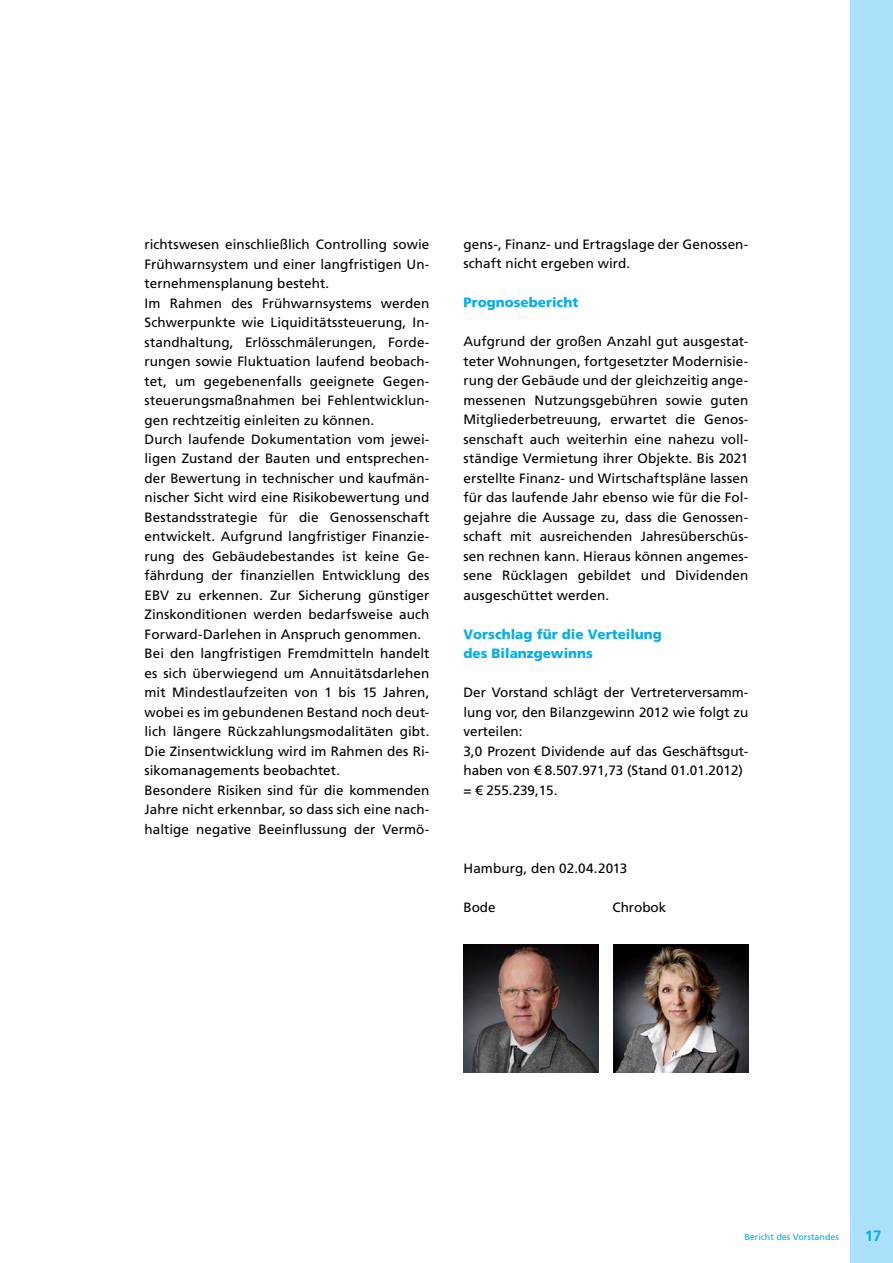
<style>
.page{position:relative;width:893px;height:1263px;background:#fff}
.page>*{position:absolute;margin:0;border:0;box-sizing:border-box;transform-origin:0 0}
.t1{font:700 15px "Frutiger";color:#00aeef}
.t2{font:13.5px/19.5px "Frutiger LT Std";letter-spacing:.005em;color:#000}
.t3{font:900 13.5px/19.5px "Frutiger";color:#00aeef}
.t4{font:9px "Frutiger";color:#00aeef}
</style>
<div class="page">
<div style="left:850px;top:0;width:43px;height:1263px;background:#abe1fa"></div>
<img style="left:463px;top:945px;width:136px;height:127px">
<img style="left:613px;top:945px;width:135px;height:127px">
<p class="t2" style="left:145px;top:235px;width:286px">richtswesen einschließlich Controlling sowie Frühwarnsystem und einer langfristigen Un&shy;ternehmensplanung besteht.<br>Im Rahmen des Frühwarnsystems werden Schwerpunkte wie Liquiditätssteuerung, In&shy;standhaltung, Erlösschmälerungen, Forde&shy;rungen sowie Fluktuation laufend beobach&shy;tet, um gegebenenfalls geeignete Gegen&shy;steuerungsmaßnahmen bei Fehlentwicklun&shy;gen rechtzeitig einleiten zu können.<br>Durch laufende Dokumentation vom jewei&shy;ligen Zustand der Bauten und entsprechen&shy;der Bewertung in technischer und kaufmän&shy;nischer Sicht wird eine Risikobewertung und Bestandsstrategie für die Genossenschaft entwickelt. Aufgrund langfristiger Finanzie&shy;rung des Gebäudebestandes ist keine Ge&shy;fährdung der finanziellen Entwicklung des EBV zu erkennen. Zur Sicherung günstiger Zinskonditionen werden bedarfsweise auch Forward-Darlehen in Anspruch genommen.<br>Bei den langfristigen Fremdmitteln handelt es sich überwiegend um Annuitätsdarlehen mit Mindestlaufzeiten von 1 bis 15 Jahren, wobei es im gebundenen Bestand noch deut&shy;lich längere Rückzahlungsmodalitäten gibt.<br>Die Zinsentwicklung wird im Rahmen des Ri&shy;sikomanagements beobachtet.<br>Besondere Risiken sind für die kommenden Jahre nicht erkennbar, so dass sich eine nach&shy;haltige negative Beeinflussung der Vermö-</p>
<p class="t2" style="left:463px;top:234px;width:286px">gens-, Finanz- und Ertragslage der Genossen&shy;schaft nicht ergeben wird.</p>
<p class="t3" style="left:463px;top:293px;width:116px">Prognosebericht</p>
<p class="t2" style="left:463px;top:332px;width:286px;text-align:justify">Aufgrund der großen Anzahl gut ausgestat&shy;teter Wohnungen, fortgesetzter Modernisie&shy;rung der Gebäude und der gleichzeitig ange&shy;messenen Nutzungsgebühren sowie guten Mitgliederbetreuung, erwartet die Genos&shy;senschaft auch weiterhin eine nahezu voll&shy;ständige Vermietung ihrer Objekte. Bis 2021 erstellte Finanz- und Wirtschaftspläne lassen für das laufende Jahr ebenso wie für die Fol&shy;gejahre die Aussage zu, dass die Genossen&shy;schaft mit ausreichenden Jahresüberschüs&shy;sen rechnen kann. Hieraus können angemes&shy;sene Rücklagen gebildet und Dividenden ausgeschüttet werden.</p>
<p class="t3" style="left:463px;top:624px;width:200px">Vorschlag für die Verteilung des Bilanzgewinns</p>
<p class="t2" style="left:463px;top:683px;width:286px">Der Vorstand schlägt der Vertreterversamm&shy;lung vor, den Bilanzgewinn 2012 wie folgt zu verteilen:<br>3,0 Prozent Dividende auf das Geschäftsgut&shy;haben von € 8.507.971,73 (Stand 01.01.2012) = € 255.239,15.</p>
<p class="t2" style="left:463px;top:858px;width:165px">Hamburg, den 02.04.2013</p>
<p class="t2" style="left:463px;top:897px;width:34px">Bode</p>
<p class="t2" style="left:612px;top:897px;width:55px">Chrobok</p>
<p class="t4" style="left:744px;top:1232px;width:96px">Bericht des Vorstandes</p>
<p class="t1" style="left:865px;top:1227px;width:18px">17</p>
</div>
